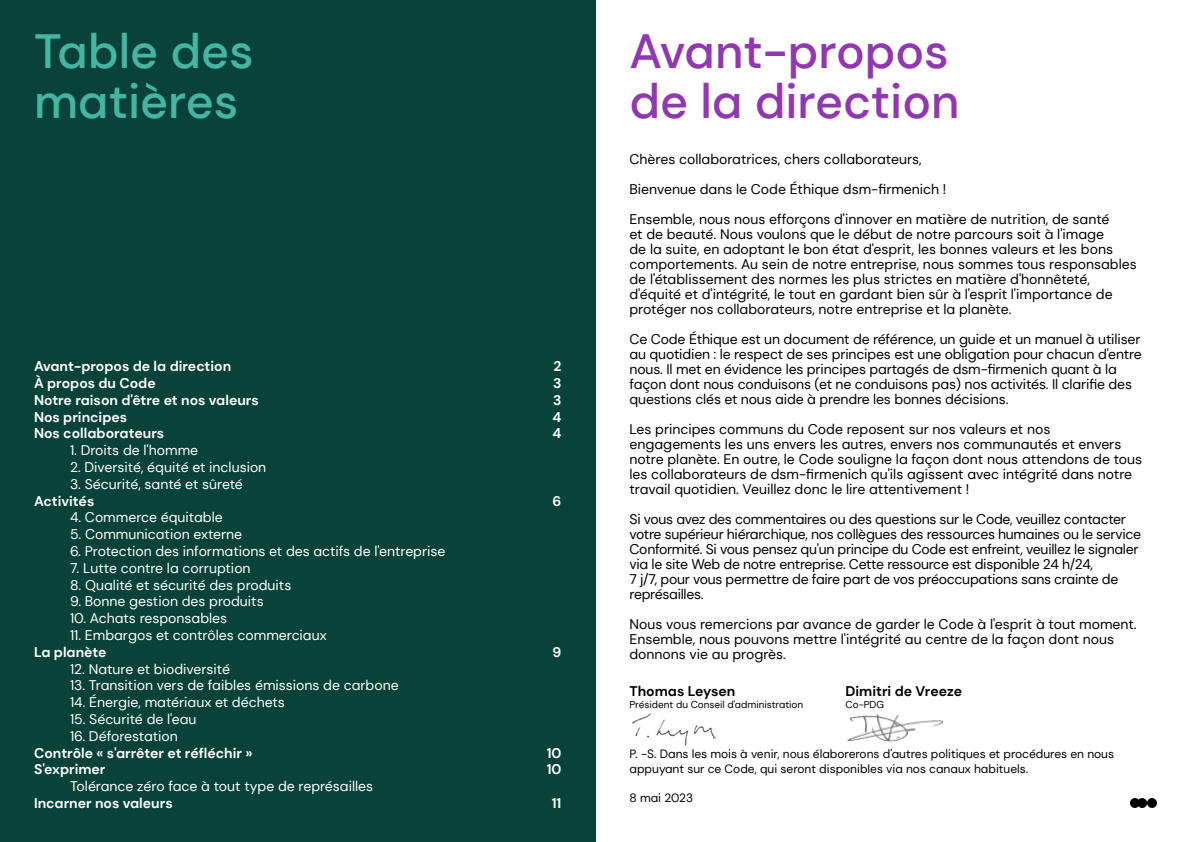
<style>
.page{position:relative;width:1191px;height:842px;background:#fff}
.page>*{position:absolute;margin:0;border:0;box-sizing:border-box;transform-origin:0 0}
.t1{font:500 48px/50px "DM Sans";color:#9138b0}
.t2{font:500 48px/50px "DM Sans";color:#45b5a1}
.t3{font:14px/15px "DM Sans";letter-spacing:-.01em;color:#000}
.t4{font:14px "DM Sans";color:#fff}
.t5{font:700 14px/16.8px "DM Sans";color:#fff}
.t6{font:700 14px "DM Sans";color:#000}
.t7{font:12px/14.4px "DM Sans";color:#000}
.t8{font:10px "DM Sans";color:#000}
</style>
<div class="page">
<div style="left:0;top:0;width:595px;height:842px;background:#084238"></div>
<svg style="left:1130px;top:798px;width:27px;height:10px"></svg>
<img style="left:632px;top:714px;width:83px;height:31px">
<img style="left:847px;top:714px;width:97px;height:28px">
<h1 class="t2" style="left:34px;top:26px;width:221px">Table des matières</h1>
<p class="t5" style="left:34px;top:358px;width:226px">Avant-propos de la direction<br>À propos du Code<br>Notre raison d'être et nos valeurs<br>Nos principes<br>Nos collaborateurs</p>
<p class="t4" style="left:70px;top:442px;width:130px">1. Droits de l'homme</p>
<p class="t4" style="left:70px;top:458px;width:198px">2. Diversité, équité et inclusion</p>
<p class="t4" style="left:70px;top:475px;width:174px">3. Sécurité, santé et sûreté</p>
<p class="t5" style="left:34px;top:492px;width:62px">Activités</p>
<p class="t4" style="left:70px;top:509px;width:154px">4. Commerce équitable</p>
<p class="t4" style="left:70px;top:526px;width:174px">5. Communication externe</p>
<p class="t4" style="left:70px;top:542px;width:377px">6. Protection des informations et des actifs de l'entreprise</p>
<p class="t4" style="left:70px;top:559px;width:182px">7. Lutte contre la corruption</p>
<p class="t4" style="left:70px;top:576px;width:223px">8. Qualité et sécurité des produits</p>
<p class="t4" style="left:70px;top:593px;width:195px">9. Bonne gestion des produits</p>
<p class="t4" style="left:70px;top:610px;width:159px">10. Achats responsables</p>
<p class="t4" style="left:70px;top:626px;width:258px">11. Embargos et contrôles commerciaux</p>
<p class="t5" style="left:34px;top:643px;width:74px">La planète</p>
<p class="t4" style="left:70px;top:660px;width:161px">12. Nature et biodiversité</p>
<p class="t4" style="left:70px;top:677px;width:330px">13. Transition vers de faibles émissions de carbone</p>
<p class="t4" style="left:70px;top:694px;width:216px">14. Énergie, matériaux et déchets</p>
<p class="t4" style="left:70px;top:710px;width:128px">15. Sécurité de l'eau</p>
<p class="t4" style="left:70px;top:727px;width:109px">16. Déforestation</p>
<p class="t5" style="left:34px;top:744px;width:220px">Contrôle « s'arrêter et réfléchir »<br>S'exprimer</p>
<p class="t4" style="left:70px;top:778px;width:305px">Tolérance zéro face à tout type de représailles</p>
<p class="t5" style="left:34px;top:795px;width:140px">Incarner nos valeurs</p>
<p class="t5" style="left:552px;top:358px;width:10px;text-align:justify">2<br>3<br>3<br>4<br>4</p>
<p class="t5" style="left:552px;top:492px;width:10px">6</p>
<p class="t5" style="left:552px;top:643px;width:10px">9</p>
<p class="t5" style="left:546px;top:744px;width:16px">10<br>10</p>
<p class="t5" style="left:552px;top:795px;width:11px">11</p>
<h1 class="t1" style="left:629px;top:26px;width:331px">Avant-propos de la direction</h1>
<p class="t3" style="left:629px;top:144px;width:481px;line-height:30px">Chères collaboratrices, chers collaborateurs,<br>Bienvenue dans le Code Éthique dsm-firmenich !<br>Ensemble, nous nous efforçons d'innover en matière de nutrition, de santé</p>
<p class="t3" style="left:629px;top:227px;width:509px">et de beauté. Nous voulons que le début de notre parcours soit à l'image<br>de la suite, en adoptant le bon état d'esprit, les bonnes valeurs et les bons comportements. Au sein de notre entreprise, nous sommes tous responsables de l'établissement des normes les plus strictes en matière d'honnêteté, d'équité et d'intégrité, le tout en gardant bien sûr à l'esprit l'importance de protéger nos collaborateurs, notre entreprise et la planète.</p>
<p class="t3" style="left:629px;top:332px;width:514px">Ce Code Éthique est un document de référence, un guide et un manuel à utiliser au quotidien : le respect de ses principes est une obligation pour chacun d'entre nous. Il met en évidence les principes partagés de dsm-firmenich quant à la façon dont nous conduisons (et ne conduisons pas) nos activités. Il clarifie des questions clés et nous aide à prendre les bonnes décisions.</p>
<p class="t3" style="left:629px;top:422px;width:514px">Les principes communs du Code reposent sur nos valeurs et nos engagements les uns envers les autres, envers nos communautés et envers notre planète. En outre, le Code souligne la façon dont nous attendons de tous les collaborateurs de dsm-firmenich qu'ils agissent avec intégrité dans notre travail quotidien. Veuillez donc le lire attentivement !</p>
<p class="t3" style="left:629px;top:512px;width:513px">Si vous avez des commentaires ou des questions sur le Code, veuillez contacter votre supérieur hiérarchique, nos collègues des ressources humaines ou le service Conformité. Si vous pensez qu'un principe du Code est enfreint, veuillez le signaler via le site Web de notre entreprise. Cette ressource est disponible 24 h/24,<br>7 j/7, pour vous permettre de faire part de vos préoccupations sans crainte de représailles.</p>
<p class="t3" style="left:629px;top:617px;width:508px">Nous vous remercions par avance de garder le Code à l'esprit à tout moment.<br>Ensemble, nous pouvons mettre l'intégrité au centre de la façon dont nous donnons vie au progrès.</p>
<p class="t6" style="left:629px;top:682px;width:107px">Thomas Leysen</p>
<p class="t6" style="left:845px;top:682px;width:118px">Dimitri de Vreeze</p>
<p class="t8" style="left:629px;top:698px;width:175px">Président du Conseil d'administration</p>
<p class="t8" style="left:845px;top:698px;width:40px">Co-PDG</p>
<p class="t7" style="left:629px;top:747px;width:486px">P. -S. Dans les mois à venir, nous élaborerons d'autres politiques et procédures en nous appuyant sur ce Code, qui seront disponibles via nos canaux habituels.</p>
<p class="t7" style="left:629px;top:790px;width:65px">8 mai 2023</p>
</div>
